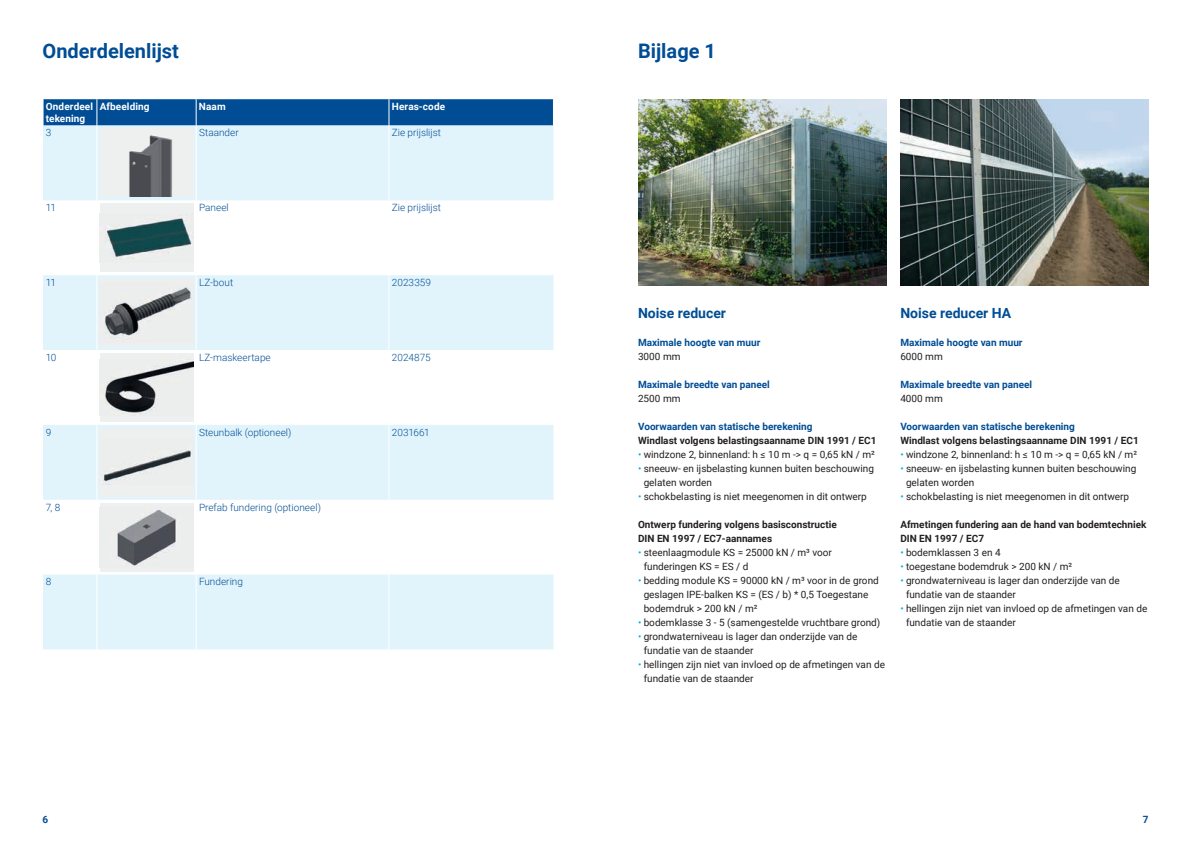
<style>
.page{position:relative;width:1191px;height:842px;background:#fff}
.page>*{position:absolute;margin:0;border:0;box-sizing:border-box;transform-origin:0 0}
.t1{font:700 20px "Roboto";color:#014d95}
.t2{font:700 14px "Roboto";color:#014d95}
.t3{font:10px/14px "Roboto";color:#231f20}
.t4{font:700 10px/14px "Roboto";color:#231f20}
.t5{font:700 10px "Roboto";color:#014d95}
.t6{font:300 10px "Roboto";color:#014d95}
.t7{font:700 10px/12px "Roboto";letter-spacing:.01em;color:#fff}
.s1{color:#00aeef}
</style>
<div class="page">
<svg style="left:43px;top:126px;width:510px;height:523px;fill:#e1f4fc"></svg>
<svg style="left:43px;top:99px;width:511px;height:27px;background:#0b5499"></svg>
<hr style="left:196px;top:126px;width:1px;height:74px;background:#fff">
<hr style="left:196px;top:200px;width:1px;height:75px;background:#fff">
<hr style="left:196px;top:275px;width:1px;height:75px;background:#fff">
<hr style="left:196px;top:350px;width:1px;height:75px;background:#fff">
<hr style="left:196px;top:425px;width:1px;height:75px;background:#fff">
<hr style="left:196px;top:500px;width:1px;height:75px;background:#fff">
<hr style="left:196px;top:575px;width:1px;height:74px;background:#fff">
<hr style="left:97px;top:126px;width:1px;height:74px;background:#fff">
<hr style="left:389px;top:126px;width:1px;height:74px;background:#fff">
<hr style="left:97px;top:200px;width:1px;height:75px;background:#fff">
<hr style="left:389px;top:200px;width:1px;height:75px;background:#fff">
<hr style="left:97px;top:275px;width:1px;height:75px;background:#fff">
<hr style="left:389px;top:275px;width:1px;height:75px;background:#fff">
<hr style="left:97px;top:350px;width:1px;height:75px;background:#fff">
<hr style="left:389px;top:350px;width:1px;height:75px;background:#fff">
<hr style="left:97px;top:425px;width:1px;height:75px;background:#fff">
<hr style="left:389px;top:425px;width:1px;height:75px;background:#fff">
<hr style="left:97px;top:500px;width:1px;height:75px;background:#fff">
<hr style="left:389px;top:500px;width:1px;height:75px;background:#fff">
<hr style="left:97px;top:575px;width:1px;height:74px;background:#fff">
<hr style="left:389px;top:575px;width:1px;height:74px;background:#fff">
<div style="left:100px;top:129px;width:93px;height:68px;background:#eef0ef"></div>
<img style="left:129px;top:135px;width:43px;height:62px">
<div style="left:100px;top:204px;width:93px;height:68px;background:#eef0ef"></div>
<img style="left:100px;top:214px;width:93px;height:46px">
<div style="left:100px;top:279px;width:93px;height:68px;background:#eef0ef"></div>
<img style="left:104px;top:287px;width:89px;height:52px">
<div style="left:100px;top:353px;width:93px;height:68px;background:#eef0ef"></div>
<img style="left:105px;top:359px;width:88px;height:57px">
<div style="left:100px;top:428px;width:93px;height:68px;background:#eef0ef"></div>
<img style="left:100px;top:450px;width:93px;height:35px">
<div style="left:100px;top:503px;width:93px;height:68px;background:#eef0ef"></div>
<img style="left:117px;top:509px;width:60px;height:58px">
<img style="left:900px;top:99px;width:248px;height:186px">
<img style="left:638px;top:99px;width:248px;height:186px">
<h1 class="t1" style="left:43px;top:36px;width:138px">Onderdelenlijst</h1>
<h1 class="t1" style="left:638px;top:36px;width:79px">Bijlage 1</h1>
<p class="t7" style="left:46px;top:100px;width:49px">Onderdeel tekening</p>
<p class="t7" style="left:100px;top:100px;width:51px">Afbeelding</p>
<p class="t7" style="left:199px;top:100px;width:28px">Naam</p>
<p class="t7" style="left:392px;top:100px;width:55px">Heras-code</p>
<p class="t6" style="left:46px;top:126px;width:7px">3</p>
<p class="t6" style="left:199px;top:126px;width:41px">Staander</p>
<p class="t6" style="left:392px;top:126px;width:51px">Zie prijslijst</p>
<p class="t6" style="left:46px;top:201px;width:12px">11</p>
<p class="t6" style="left:199px;top:201px;width:31px">Paneel</p>
<p class="t6" style="left:392px;top:201px;width:51px">Zie prijslijst</p>
<p class="t6" style="left:46px;top:276px;width:12px">11</p>
<p class="t6" style="left:199px;top:276px;width:36px">LZ-bout</p>
<p class="t6" style="left:392px;top:276px;width:41px">2023359</p>
<p class="t6" style="left:46px;top:350px;width:12px">10</p>
<p class="t6" style="left:199px;top:350px;width:73px">LZ-maskeertape</p>
<p class="t6" style="left:392px;top:350px;width:40px">2024875</p>
<p class="t6" style="left:46px;top:425px;width:7px">9</p>
<p class="t6" style="left:199px;top:425px;width:94px">Steunbalk (optioneel)</p>
<p class="t6" style="left:392px;top:425px;width:39px">2031661</p>
<p class="t6" style="left:46px;top:500px;width:16px">7, 8</p>
<p class="t6" style="left:199px;top:500px;width:123px">Prefab fundering (optioneel)</p>
<p class="t6" style="left:46px;top:575px;width:7px">8</p>
<p class="t6" style="left:199px;top:575px;width:45px">Fundering</p>
<h2 class="t2" style="left:638px;top:303px;width:90px">Noise reducer</h2>
<p class="t5" style="left:638px;top:335px;width:124px">Maximale hoogte van muur</p>
<p class="t3" style="left:638px;top:349px;width:44px">3000 mm</p>
<p class="t5" style="left:638px;top:377px;width:133px">Maximale breedte van paneel</p>
<p class="t3" style="left:638px;top:391px;width:44px">2500 mm</p>
<p class="t5" style="left:638px;top:419px;width:176px">Voorwaarden van statische berekening</p>
<p class="t4" style="left:638px;top:433px;width:240px">Windlast volgens belastingsaanname DIN 1991 / EC1</p>
<p class="t3" style="left:638px;top:447px;width:238px"><span class="s1">•</span> windzone 2, binnenland: h ≤ 10 m -&gt; q = 0,65 kN / m²</p>
<p class="t3" style="left:643px;top:461px;width:232px;text-indent:-6px"><span class="s1">•</span> sneeuw- en ijsbelasting kunnen buiten beschouwing gelaten worden</p>
<p class="t3" style="left:638px;top:489px;width:230px"><span class="s1">•</span> schokbelasting is niet meegenomen in dit ontwerp</p>
<p class="t4" style="left:638px;top:517px;width:200px">Ontwerp fundering volgens basisconstructie<br>DIN EN 1997 / EC7-aannames</p>
<p class="t3" style="left:643px;top:545px;width:190px;text-indent:-6px"><span class="s1">•</span> steenlaagmodule KS = 25000 kN / m³ voor funderingen KS = ES / d</p>
<p class="t3" style="left:643px;top:573px;width:237px;text-indent:-6px"><span class="s1">•</span> bedding module KS = 90000 kN / m³ voor in de grond geslagen IPE-balken KS = (ES / b) * 0,5 Toegestane bodemdruk &gt; 200 kN / m²</p>
<p class="t3" style="left:638px;top:615px;width:244px"><span class="s1">•</span> bodemklasse 3 - 5 (samengestelde vruchtbare grond)</p>
<p class="t3" style="left:643px;top:629px;width:215px;text-indent:-6px"><span class="s1">•</span> grondwaterniveau is lager dan onderzijde van de fundatie van de staander</p>
<p class="t3" style="left:643px;top:657px;width:243px;text-indent:-6px"><span class="s1">•</span> hellingen zijn niet van invloed op de afmetingen van de fundatie van de staander</p>
<h2 class="t2" style="left:900px;top:303px;width:112px">Noise reducer HA</h2>
<p class="t5" style="left:900px;top:335px;width:124px">Maximale hoogte van muur</p>
<p class="t3" style="left:900px;top:349px;width:44px">6000 mm</p>
<p class="t5" style="left:900px;top:377px;width:133px">Maximale breedte van paneel</p>
<p class="t3" style="left:900px;top:391px;width:44px">4000 mm</p>
<p class="t5" style="left:900px;top:419px;width:176px">Voorwaarden van statische berekening</p>
<p class="t4" style="left:900px;top:433px;width:240px">Windlast volgens belastingsaanname DIN 1991 / EC1</p>
<p class="t3" style="left:900px;top:447px;width:238px"><span class="s1">•</span> windzone 2, binnenland: h ≤ 10 m -&gt; q = 0,65 kN / m²</p>
<p class="t3" style="left:906px;top:461px;width:232px;text-indent:-6px"><span class="s1">•</span> sneeuw- en ijsbelasting kunnen buiten beschouwing gelaten worden</p>
<p class="t3" style="left:900px;top:489px;width:230px"><span class="s1">•</span> schokbelasting is niet meegenomen in dit ontwerp</p>
<p class="t4" style="left:900px;top:517px;width:248px">Afmetingen fundering aan de hand van bodemtechniek<br>DIN EN 1997 / EC7</p>
<p class="t3" style="left:900px;top:545px;width:102px"><span class="s1">•</span> bodemklassen 3 en 4</p>
<p class="t3" style="left:900px;top:559px;width:173px"><span class="s1">•</span> toegestane bodemdruk &gt; 200 kN / m²</p>
<p class="t3" style="left:906px;top:573px;width:215px;text-indent:-6px"><span class="s1">•</span> grondwaterniveau is lager dan onderzijde van de fundatie van de staander</p>
<p class="t3" style="left:906px;top:601px;width:243px;text-indent:-6px"><span class="s1">•</span> hellingen zijn niet van invloed op de afmetingen van de fundatie van de staander</p>
<p class="t5" style="left:43px;top:812px;width:7px">6</p>
<p class="t5" style="left:1142px;top:812px;width:7px">7</p>
</div>
